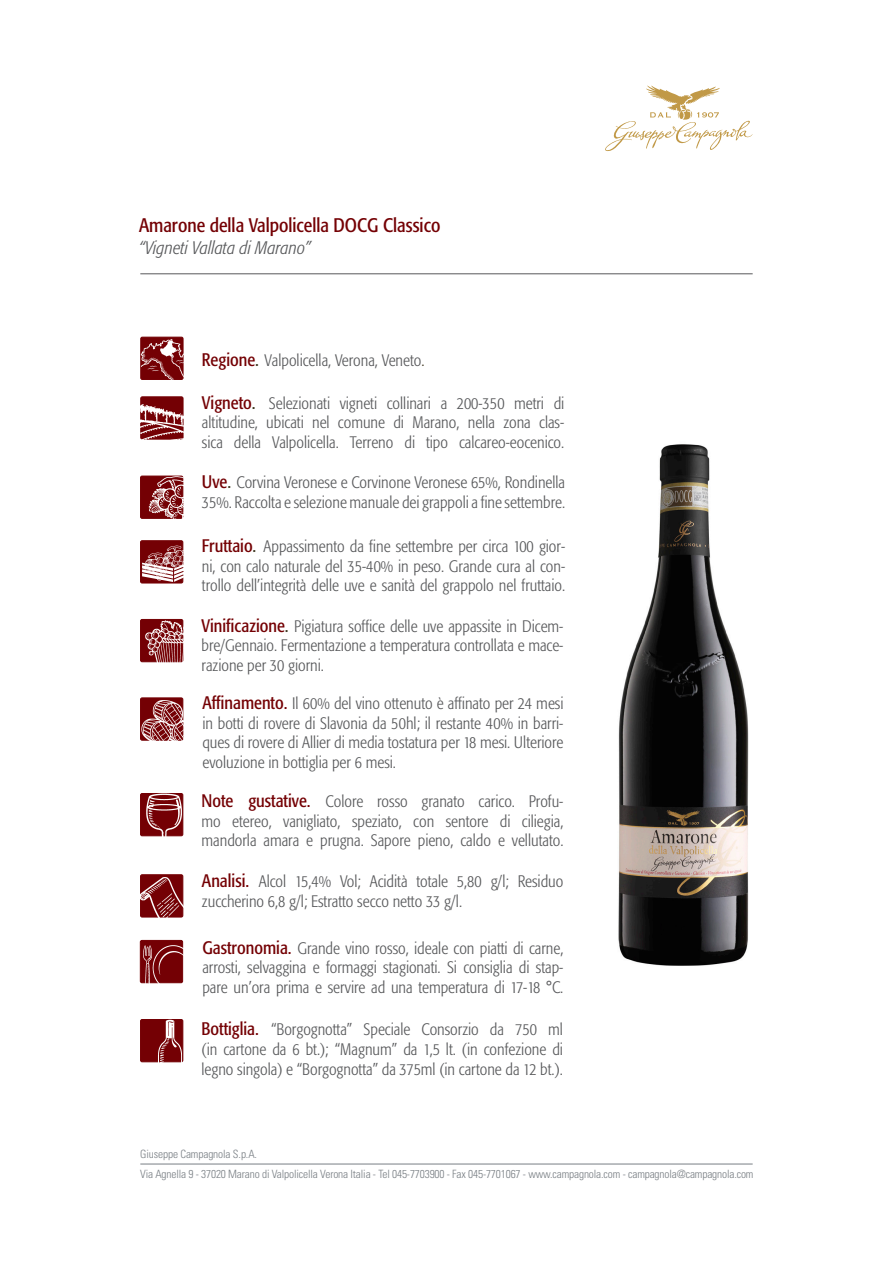
<style>
.page{position:relative;width:893px;height:1263px;background:#fff}
.page>*{position:absolute;margin:0;border:0;box-sizing:border-box;transform-origin:0 0}
.t1{font:condensed 19.5px "Formata";color:#740004}
.t2{font:italic 300 condensed 18px "Formata";color:#57585a}
.t3{font:300 condensed 16.5px/19.5px "Formata";color:#57585a;text-align:justify}
.t4{font:300 condensed 11.4px "Univers";letter-spacing:-.01em;color:#797f84}
.s1{font-weight:400;font-size:18px;color:#740004}
.s2{font-weight:400;font-size:18px;color:#413923}
.s3{color:#413923}
</style>
<div class="page">
<div style="left:141px;top:337px;width:42px;height:43px;border:1px solid #740004;border-radius:2px"></div>
<img style="left:141px;top:339px;width:43px;height:63px">
<img style="left:160px;top:340px;width:17px;height:17px">
<div style="left:141px;top:397px;width:42px;height:42px;background:#740004;border-radius:2px"></div>
<div style="left:141px;top:397px;width:42px;height:42px;border:1px solid #740004;border-radius:2px"></div>
<img style="left:140px;top:402px;width:44px;height:38px">
<div style="left:141px;top:793px;width:42px;height:43px;background:#740004;border-radius:2px"></div>
<div style="left:140px;top:793px;width:43px;height:43px;border:1px solid #740004;border-radius:2px"></div>
<img style="left:147px;top:794px;width:37px;height:43px">
<div style="left:140px;top:874px;width:43px;height:43px;border:1px solid #740004;border-radius:2px"></div>
<img style="left:140px;top:876px;width:44px;height:42px">
<div style="left:140px;top:940px;width:43px;height:43px;background:#740004;border-radius:2px"></div>
<div style="left:140px;top:940px;width:43px;height:43px;border:1px solid #740004;border-radius:2px"></div>
<img style="left:144px;top:943px;width:40px;height:41px">
<div style="left:140px;top:698px;width:43px;height:42px;border:1px solid #740004;border-radius:2px"></div>
<img style="left:142px;top:700px;width:42px;height:41px">
<div style="left:141px;top:1019px;width:42px;height:43px;background:#740004;border-radius:2px"></div>
<div style="left:140px;top:1019px;width:43px;height:43px;border:1px solid #740004;border-radius:2px"></div>
<img style="left:155px;top:1020px;width:29px;height:43px">
<div style="left:141px;top:476px;width:42px;height:42px;background:#740004;border-radius:2px"></div>
<div style="left:140px;top:476px;width:43px;height:43px;border:1px solid #740004;border-radius:2px"></div>
<img style="left:148px;top:476px;width:36px;height:43px">
<div style="left:141px;top:619px;width:42px;height:43px;background:#740004;border-radius:2px"></div>
<div style="left:140px;top:619px;width:43px;height:43px;border:1px solid #740004;border-radius:2px"></div>
<img style="left:146px;top:621px;width:38px;height:42px">
<img style="left:142px;top:541px;width:42px;height:43px">
<div style="left:141px;top:541px;width:42px;height:42px;background:#740004;border-radius:2px"></div>
<div style="left:140px;top:540px;width:43px;height:43px;border:1px solid #740004;border-radius:2px"></div>
<img style="left:166px;top:545px;width:18px;height:5px">
<svg style="left:142px;top:550px;width:42px;height:32px"></svg>
<hr style="left:140px;top:1164px;width:613px;height:1px;background:#797f84">
<hr style="left:140px;top:274px;width:613px;height:1px;background:#57585a">
<svg style="left:605px;top:85px;width:148px;height:67px"></svg>
<img style="left:618px;top:444px;width:131px;height:522px">
<p class="t1" style="left:139px;top:214px;width:303px">Amarone della Valpolicella DOCG Classico</p>
<p class="t2" style="left:139px;top:238px;width:174px">“Vigneti Vallata di Marano”</p>
<p class="t3" style="left:202px;top:351px;width:224px"><span class="s1">Regione</span><span class="s2">.</span> Valpolicella, Verona, Veneto<span class="s3">.</span></p>
<p class="t3" style="left:202px;top:394px;width:364px"><span class="s1">Vigneto</span><span class="s2">.</span> Selezionati vigneti collinari a 200-350 metri di altitudine, ubicati nel comune di Marano, nella zona clas&shy;sica della Valpolicella. Terreno di tipo calcareo-eocenico.</p>
<p class="t3" style="left:202px;top:473px;width:365px"><span class="s1">Uve</span><span class="s2">.</span> Corvina Veronese e Corvinone Veronese 65%, Rondinella<br>35%. Raccolta e selezione manuale dei grappoli a fine settembre.</p>
<p class="t3" style="left:202px;top:537px;width:365px"><span class="s1">Fruttaio</span><span class="s2">.</span> Appassimento da fine settembre per circa 100 gior&shy;ni, con calo naturale del 35-40% in peso. Grande cura al con&shy;trollo dell’integrità delle uve e sanità del grappolo nel fruttaio.</p>
<p class="t3" style="left:202px;top:616px;width:363px"><span class="s1">Vinificazione</span><span class="s2">.</span> Pigiatura soffice delle uve appassite in Dicem&shy;bre/Gennaio. Fermentazione a temperatura controllata e mace&shy;razione per 30 giorni.</p>
<p class="t3" style="left:202px;top:694px;width:363px"><span class="s1">Affinamento.</span> Il 60% del vino ottenuto è affinato per 24 mesi in botti di rovere di Slavonia da 50hl; il restante 40% in barri&shy;ques di rovere di Allier di media tostatura per 18 mesi. Ulteriore evoluzione in bottiglia per 6 mesi.</p>
<p class="t3" style="left:202px;top:792px;width:363px"><span class="s1">Note gustative.</span> Colore rosso granato carico. Profu&shy;mo etereo, vanigliato, speziato, con sentore di ciliegia,</p>
<p class="t3" style="left:202px;top:831px;width:363px">mandorla amara e prugna. Sapore pieno, caldo e vellutato.</p>
<p class="t3" style="left:202px;top:872px;width:363px"><span class="s1">Analisi.</span> Alcol 15,4% Vol; Acidità totale 5,80 g/l; Residuo</p>
<p class="t3" style="left:202px;top:891px;width:262px">zuccherino 6,8 g/l; Estratto secco netto 33 g/l.</p>
<p class="t3" style="left:202px;top:938px;width:362px"><span class="s1">Gastronomia.</span> Grande vino rosso, ideale con piatti di carne, arrosti, selvaggina e formaggi stagionati. Si consiglia di stap&shy;pare un’ora prima e servire ad una temperatura di 17-18 °C.</p>
<p class="t3" style="left:202px;top:1020px;width:363px"><span class="s1">Bottiglia.</span> “Borgognotta” Speciale Consorzio da 750 ml</p>
<p class="t3" style="left:202px;top:1039px;width:363px">(in cartone da 6 bt.); “Magnum” da 1,5 lt. (in confezione di legno singola) e “Borgognotta” da 375ml (in cartone da 12 bt.).</p>
<p class="t4" style="left:140px;top:1147px;width:118px">Giuseppe Campagnola S.p.A.</p>
<p class="t4" style="left:140px;top:1167px;width:615px">Via Agnella 9 - 37020 Marano di Valpolicella Verona Italia - Tel 045-7703900 - Fax 045-7701067 - www.campagnola.com - campagnola@campagnola.com</p>
</div>
